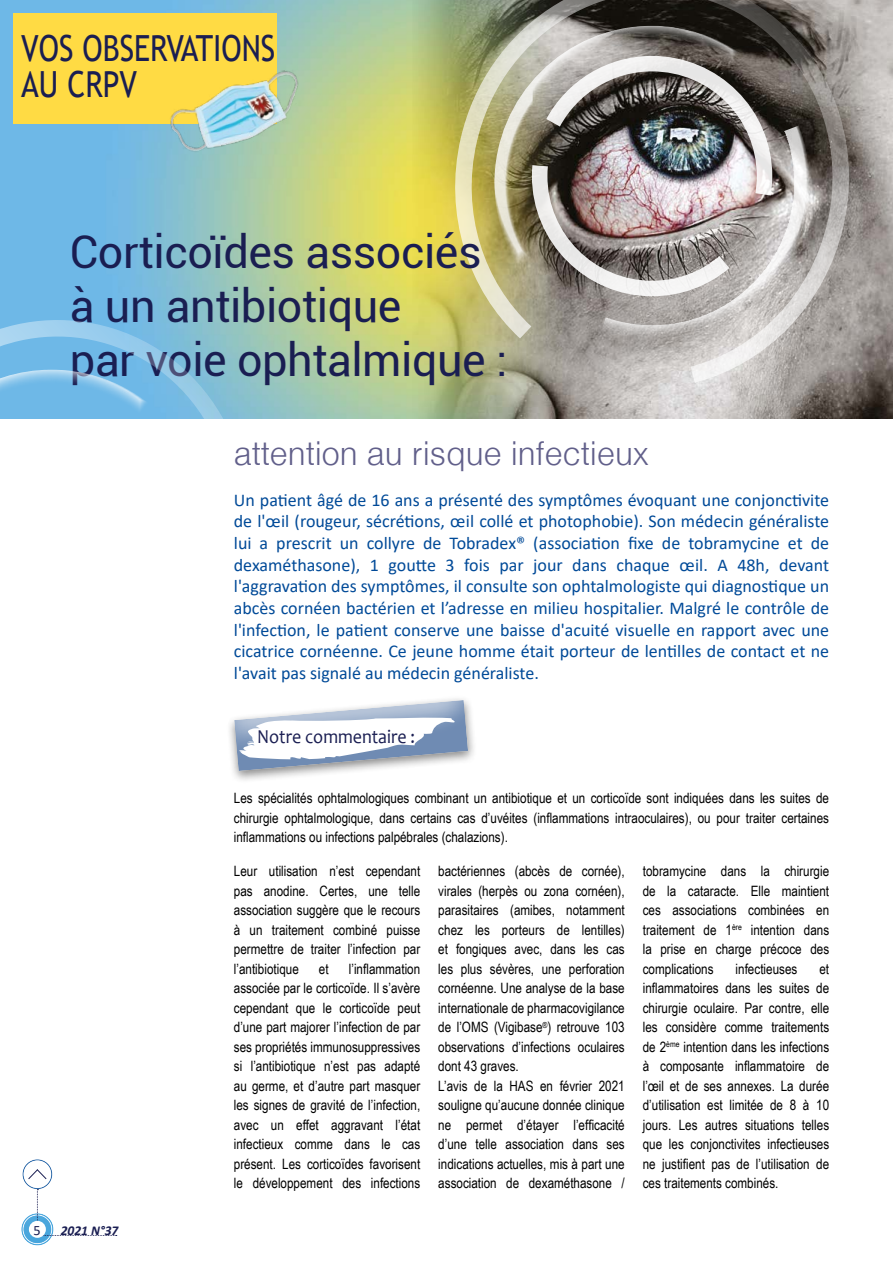
<style>
.page{position:relative;width:893px;height:1263px;background:#fff}
.page>*{position:absolute;margin:0;border:0;box-sizing:border-box;transform-origin:0 0}
.t1{font:45px/54px "Roboto";letter-spacing:-.01em;color:#1a1e52}
.t2{font:36px/36px "Trebuchet MS";color:#1a1e52;scale:.83 1}
.t3{font:300 33px "Helvetica";color:#615f8a}
.t4{font:19.8px "Candara";color:#1a1e52;scale:.91 1}
.t5{font:18px/21.6px "Calibri";color:#004a98;text-align:justify}
.t6{font:14.25px/19.5px "Arial Narrow";color:#000;text-align:justify}
.t7{font:14.25px "Calibri";color:#1a1e52}
.t8{font:italic 700 13.5px "Calibri";color:#1a1e52}
</style>
<div class="page">
<img style="left:0;top:0;width:893px;height:418px">
<div style="left:13px;top:13px;width:263px;height:110px;background:#ffdb44"></div>
<div style="left:8px;top:1203px;width:56px;height:42px;background:#fff;opacity:.75"></div>
<div style="left:49px;top:1239px;width:15px;height:6px;background:#fff"></div>
<div style="left:43px;top:1183px;width:21px;height:14px;background:#0092d4;opacity:.4"></div>
<svg style="left:28px;top:1169px;width:19px;height:11px"></svg>
<svg style="left:37px;top:1189px;width:80px;height:47px"></svg>
<div style="left:29px;top:1221px;width:17px;height:17px;background:#fff;border-radius:50%"></div>
<div style="left:227px;top:696px;width:251px;height:88px;background:#000;opacity:.46"></div>
<svg style="left:227px;top:696px;width:251px;height:77px"></svg>
<img style="left:165px;top:69px;width:141px;height:86px">
<img style="left:432px;top:0;width:448px;height:395px">
<svg style="left:486px;top:18px;width:269px;height:252px;background:#928e75"></svg>
<svg style="left:587px;top:115px;width:231px;height:228px;background:#b2aeab"></svg>
<img style="left:524px;top:48px;width:256px;height:250px">
<svg style="left:0;top:302px;width:245px;height:117px;background:#7dbee1"></svg>
<h2 class="t2" style="left:21px;top:30px;width:307px">VOS OBSERVATIONS<br>AU CRPV</h2>
<h1 class="t1" style="left:70px;top:223px;width:439px">Corticoïdes associés à un antibiotique<br>par voie ophtalmique :</h1>
<h3 class="t3" style="left:234px;top:433px;width:417px">attention au risque infectieux</h3>
<p class="t5" style="left:234px;top:489px;width:597px">Un patient âgé de 16 ans a présenté des symptômes évoquant une conjonctivite de l'œil (rougeur, sécrétions, œil collé et photophobie). Son médecin généraliste lui a prescrit un collyre de Tobradex® (association fixe de tobramycine et de dexaméthasone), 1 goutte 3 fois par jour dans chaque œil. A 48h, devant l'aggravation des symptômes, il consulte son ophtalmologiste qui diagnostique un abcès cornéen bactérien et l’adresse en milieu hospitalier. Malgré le contrôle de l'infection, le patient conserve une baisse d'acuité visuelle en rapport avec une cicatrice cornéenne. Ce jeune homme était porteur de lentilles de contact et ne l'avait pas signalé au médecin généraliste.</p>
<h3 class="t4" style="left:257px;top:724px;width:175px">Notre commentaire :</h3>
<p class="t7" style="left:34px;top:1220px;width:9px">5</p>
<p class="t8" style="left:61px;top:1221px;width:59px">2021 N°37</p>
<p class="t6" style="left:234px;top:788px;width:597px">Les spécialités ophtalmologiques combinant un antibiotique et un corticoïde sont indiquées dans les suites de chirurgie ophtalmologique, dans certains cas d’uvéites (inflammations intraoculaires), ou pour traiter certaines inflammations ou infections palpébrales (chalazions).</p>
<p class="t6" style="left:234px;top:861px;width:188px">Leur utilisation n’est cependant pas anodine. Certes, une telle association suggère que le recours à un traitement combiné puisse permettre de traiter l’infection par l’antibiotique</p>
<p class="t6" style="left:438px;top:861px;width:188px;text-align:left">bactériennes (abcès de cornée), virales (herpès ou zona cornéen), parasitaires (amibes, notamment chez les porteurs de lentilles) et fongiques avec, dans les cas les plus sévères, une perforation cornéenne. Une analyse de la base internationale de pharmacovigilance de l’OMS (Vigibase<sup>®</sup>) retrouve 103 observations d’infections oculaires dont 43 graves.<br>L’avis de la HAS en février 2021 souligne qu’aucune donnée clinique ne permet d’étayer l’efficacité d’une telle association dans ses indications actuelles, mis à part une association de dexaméthasone /</p>
<p class="t6" style="left:643px;top:861px;width:188px">tobramycine dans la chirurgie de la cataracte. Elle maintient ces associations combinées en traitement de 1<sup>ère</sup> intention dans la prise en charge précoce des complications</p>
<p class="t6" style="left:234px;top:959px;width:188px;text-indent:115px">l’inflammation associée par le corticoïde. Il s’avère cependant que le corticoïde peut d’une part majorer l’infection de par ses propriétés immunosuppressives si l’antibiotique n’est pas adapté au germe, et d’autre part masquer les signes de gravité de l’infection, avec un effet aggravant l’état infectieux comme dans le cas présent. Les corticoïdes favorisent le développement des infections</p>
<p class="t6" style="left:736px;top:959px;width:63px">infectieuses</p>
<p class="t6" style="left:319px;top:959px;width:11px">et</p>
<p class="t6" style="left:643px;top:959px;width:188px;text-indent:177px">et inflammatoires dans les suites de chirurgie oculaire. Par contre, elle les considère comme traitements de 2<sup>ème</sup> intention dans les infections à composante inflammatoire de l’œil et de ses annexes. La durée d’utilisation est limitée de 8 à 10 jours. Les autres situations telles que les conjonctivites infectieuses ne justifient pas de l’utilisation de ces traitements combinés.</p>
</div>
